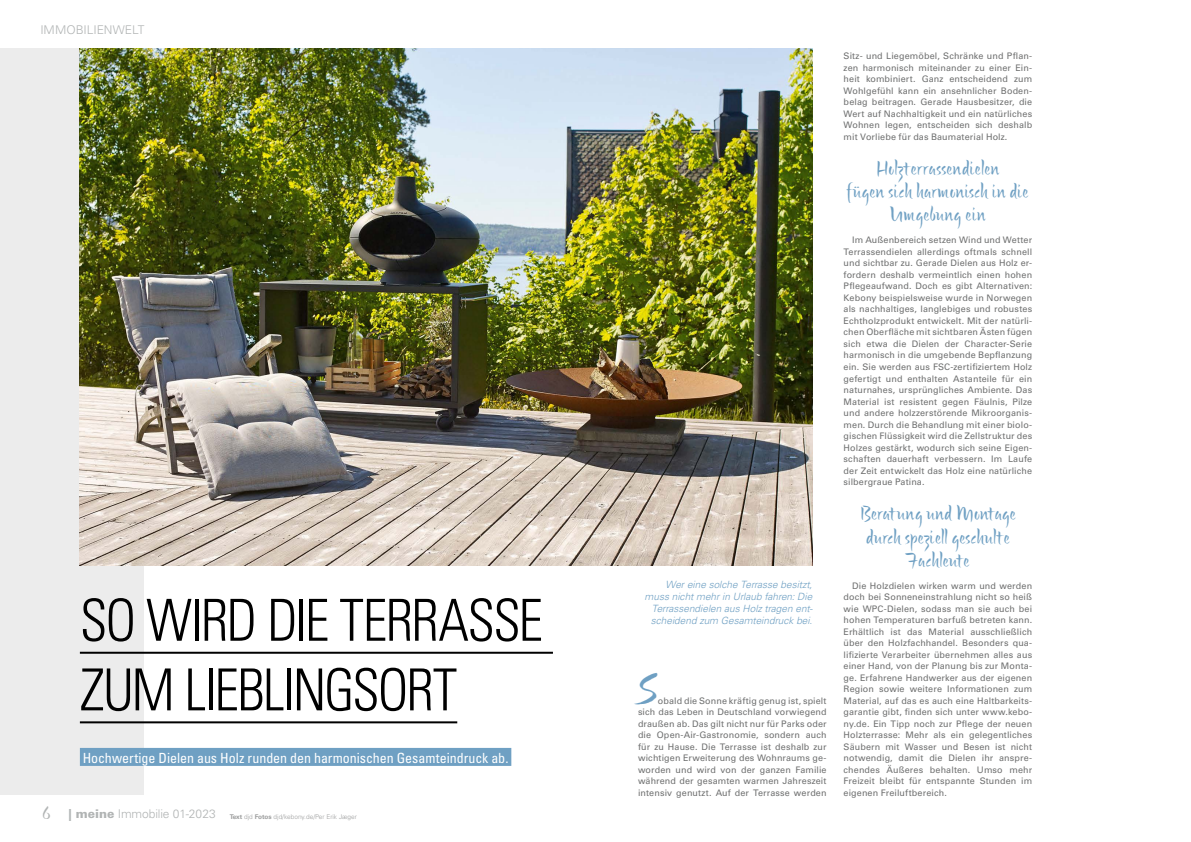
<style>
.page{position:relative;width:1191px;height:842px;background:#fff}
.page>*{position:absolute;margin:0;border:0;box-sizing:border-box;transform-origin:0 0}
.t1{font:300 condensed 58px/69.6px "Univers LT Std";letter-spacing:-.035em;color:#000;scale:.95 1}
.t2{font:40px "Bette ITC Std";color:#6fa0c3}
.t3{font:20px/23px "Bette ITC Std";letter-spacing:.015em;color:#6fa0c3;text-align:center}
.t4{font:condensed 14px "Univers LT Std";letter-spacing:-.005em;color:#fff}
.t5{font:300 12px "Univers LT Std";letter-spacing:-.005em;color:#b1b4b4}
.t6{font:italic 300 10px/12px "Univers LT Std";color:#6fa0c3;text-align:right}
.t7{font:9px/11.5px "Univers LT Std";letter-spacing:.01em;color:#6f7070;text-align:justify}
.t8{font:300 6.5px "Univers LT Std";color:#9d9e9e}
.s1{font-family:"Bette ITC Std";font-weight:400;font-size:20px}
.s2{font-weight:900}
.s3{font-weight:700}
</style>
<div class="page">
<div style="left:0;top:48px;width:144px;height:746px;background:#ececec"></div>
<img style="left:80px;top:48px;width:732px;height:517px">
<hr style="left:80px;top:652px;width:473px;height:2px;background:#000">
<hr style="left:80px;top:721px;width:377px;height:2px;background:#000">
<div style="left:80px;top:748px;width:431px;height:18px;background:#6fa0c3"></div>
<h3 class="t5" style="left:40px;top:22px;width:106px">IMMOBILIENWELT</h3>
<h1 class="t1" style="left:80px;top:585px;width:489px">SO WIRD DIE TERRASSE<br>ZUM LIEBLINGSORT</h1>
<h3 class="t4" style="left:83px;top:749px;width:427px">Hochwertige Dielen aus Holz runden den harmonischen Gesamteindruck ab.</h3>
<h3 class="t5" style="left:43px;top:807px;width:175px"><span class="s1">6</span> <span class="s2">| meine</span> Immobilie 01-2023</h3>
<p class="t8" style="left:230px;top:813px;width:129px"><span class="s3">Text</span> djd <span class="s3">Fotos</span> djd/kebony.de/Per Erik Jæger</p>
<p class="t6" style="left:644px;top:579px;width:170px">Wer eine solche Terrasse besitzt, muss nicht mehr in Urlaub fahren: Die Terrassendielen aus Holz tragen ent&shy;scheidend zum Gesamteindruck bei.</p>
<h2 class="t2" style="left:638px;top:664px;width:22px">S</h2>
<p class="t7" style="left:638px;top:695px;width:190px;text-indent:20px">obald die Sonne kräftig genug ist, spielt sich das Leben in Deutschland vorwiegend draußen ab. Das gilt nicht nur für Parks oder die Open-Air-Gastronomie, sondern auch für zu Hause. Die Terrasse ist deshalb zur wichtigen Erweiterung des Wohnraums ge&shy;worden und wird von der ganzen Familie während der gesamten warmen Jahreszeit intensiv genutzt. Auf der Terrasse werden</p>
<p class="t7" style="left:843px;top:51px;width:190px">Sitz- und Liegemöbel, Schränke und Pflan&shy;zen harmonisch miteinander zu einer Ein&shy;heit kombiniert. Ganz entscheidend zum Wohlgefühl kann ein ansehnlicher Boden&shy;belag beitragen. Gerade Hausbesitzer, die Wert auf Nachhaltigkeit und ein natürliches Wohnen legen, entscheiden sich deshalb mit Vorliebe für das Baumaterial Holz.</p>
<h3 class="t3" style="left:847px;top:159px;width:183px">Holzterrassendielen<br>fügen sich harmonisch in die<br>Umgebung ein</h3>
<p class="t7" style="left:843px;top:235px;width:190px;text-indent:9px">Im Außenbereich setzen Wind und Wetter Terrassendielen allerdings oftmals schnell und sichtbar zu. Gerade Dielen aus Holz er&shy;fordern deshalb vermeintlich einen hohen Pflegeaufwand. Doch es gibt Alternativen:<br>Kebony beispielsweise wurde in Norwegen als nachhaltiges, langlebiges und robustes Echtholzprodukt entwickelt. Mit der natürli&shy;chen Oberfläche mit sichtbaren Ästen fügen sich etwa die Dielen der Character-Serie harmonisch in die umgebende Bepflanzung ein. Sie werden aus FSC-zertifiziertem Holz gefertigt und enthalten Astanteile für ein naturnahes, ursprüngliches Ambiente. Das Material ist resistent gegen Fäulnis, Pilze und andere holzzerstörende Mikroorganis&shy;men. Durch die Behandlung mit einer biolo&shy;gischen Flüssigkeit wird die Zellstruktur des Holzes gestärkt, wodurch sich seine Eigen&shy;schaften dauerhaft verbessern. Im Laufe der Zeit entwickelt das Holz eine natürliche silbergraue Patina.</p>
<h3 class="t3" style="left:860px;top:504px;width:157px">Beratung und Montage durch speziell geschulte<br>Fachleute</h3>
<p class="t7" style="left:843px;top:580px;width:190px;text-indent:9px">Die Holzdielen wirken warm und werden doch bei Sonneneinstrahlung nicht so heiß wie WPC-Dielen, sodass man sie auch bei hohen Temperaturen barfuß betreten kann.<br>Erhältlich ist das Material ausschließlich über den Holzfachhandel. Besonders qua&shy;lifizierte Verarbeiter übernehmen alles aus einer Hand, von der Planung bis zur Monta&shy;ge. Erfahrene Handwerker aus der eigenen Region sowie weitere Informationen zum Material, auf das es auch eine Haltbarkeits&shy;garantie gibt, finden sich unter www.kebo&shy;ny.de. Ein Tipp noch zur Pflege der neuen Holzterrasse: Mehr als ein gelegentliches Säubern mit Wasser und Besen ist nicht notwendig, damit die Dielen ihr anspre&shy;chendes Äußeres behalten. Umso mehr Freizeit bleibt für entspannte Stunden im eigenen Freiluftbereich.</p>
</div>
